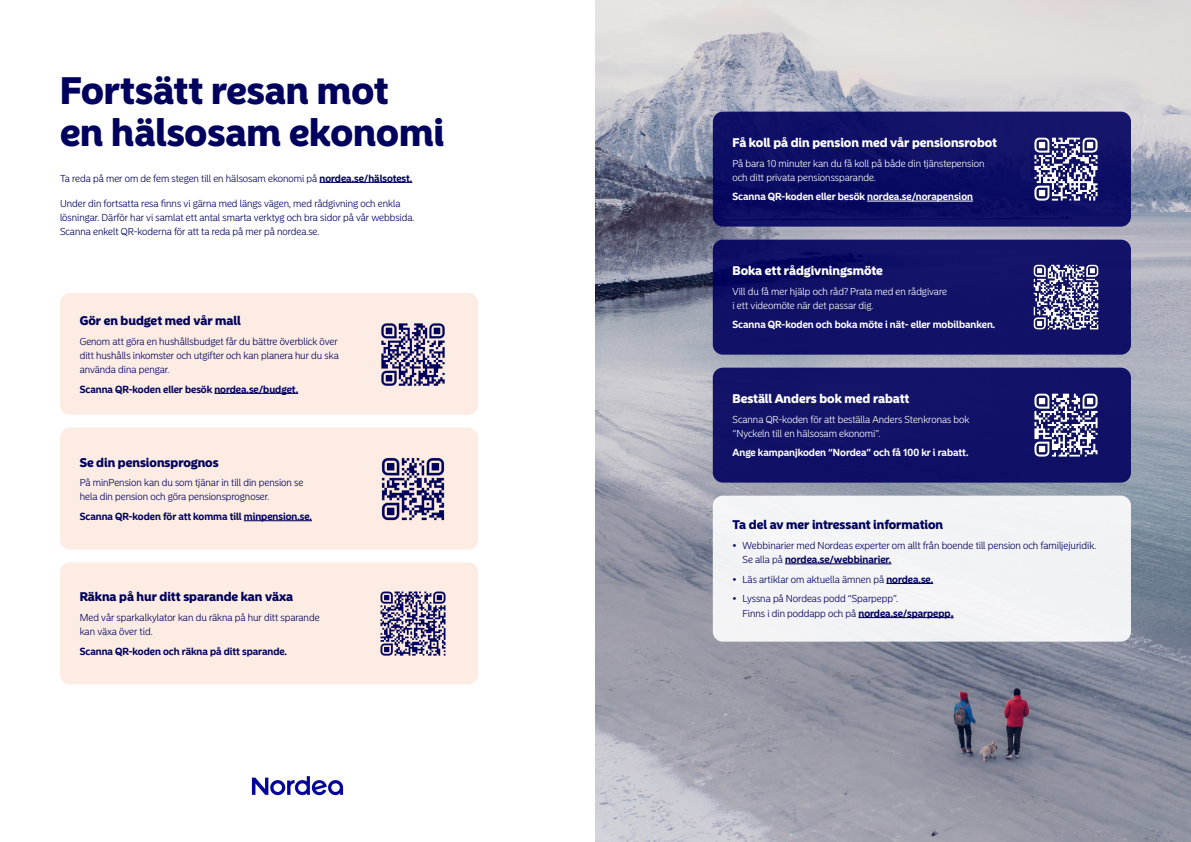
<style>
.page{position:relative;width:1191px;height:842px;background:#fff}
.page>*{position:absolute;margin:0;border:0;box-sizing:border-box;transform-origin:0 0}
.t1{font:900 38px/42px "Nordea Sans Large";color:#00005e}
.t2{font:900 12.5px "Nordea Sans Large";color:#00005e}
.t3{font:900 12.5px "Nordea Sans Large";color:#fff}
.t4{font:300 10px/14px "Nordea Sans Large";color:#00005e}
.t5{font:300 10px/14px "Nordea Sans Large";color:#fff}
.t6{font:700 10px "Nordea Sans Large";color:#fff}
.t7{font:700 10px "Nordea Sans Large";color:#00005e}
.s1{font-weight:700}
.s2{font-weight:700;font-size:12px}
</style>
<div class="page">
<img style="left:595px;top:0;width:596px;height:842px">
<hr style="left:319px;top:182px;width:93px;height:1px;background:#00005e">
<div style="left:60px;top:293px;width:418px;height:122px;background:#fdece4;border-radius:10px"></div>
<img style="left:381px;top:323px;width:64px;height:63px">
<hr style="left:214px;top:393px;width:84px;height:1px;background:#00005e">
<div style="left:60px;top:428px;width:418px;height:122px;background:#fdece4;border-radius:10px"></div>
<img style="left:381px;top:458px;width:64px;height:63px">
<hr style="left:244px;top:520px;width:68px;height:1px;background:#00005e">
<div style="left:60px;top:562px;width:418px;height:122px;background:#fdece4;border-radius:10px"></div>
<img style="left:380px;top:591px;width:66px;height:65px">
<div style="left:713px;top:368px;width:418px;height:115px;background:#111267;border-radius:10px"></div>
<img style="left:1034px;top:393px;width:64px;height:64px">
<div style="left:713px;top:240px;width:418px;height:115px;background:#111167;border-radius:10px"></div>
<img style="left:1033px;top:264px;width:66px;height:66px">
<div style="left:713px;top:112px;width:418px;height:115px;background:#0e0f66;border-radius:10px"></div>
<img style="left:1034px;top:137px;width:64px;height:64px">
<hr style="left:867px;top:201px;width:106px;height:1px;background:#fff">
<img style="left:251px;top:776px;width:93px;height:20px">
<div style="left:713px;top:496px;width:418px;height:146px;background:#f3f3f5;border-radius:10px"></div>
<hr style="left:785px;top:563px;width:106px;height:1px;background:#00005e">
<hr style="left:886px;top:583px;width:47px;height:1px;background:#00005e">
<hr style="left:858px;top:617px;width:92px;height:1px;background:#00005e">
<h1 class="t1" style="left:60px;top:70px;width:386px">Fortsätt resan mot<br>en hälsosam ekonomi</h1>
<p class="t4" style="left:60px;top:171px;width:354px">Ta reda på mer om de fem stegen till en hälsosam ekonomi på <span class="s1">nordea.se/hälsotest.</span></p>
<p class="t4" style="left:60px;top:197px;width:356px">Under din fortsatta resa finns vi gärna med längs vägen, med rådgivning och enkla lösningar. Därför har vi samlat ett antal smarta verktyg och bra sidor på vår webbsida.<br>Scanna enkelt QR-koderna för att ta reda på mer på nordea.se.</p>
<p class="t2" style="left:80px;top:313px;width:163px">Gör en budget med vår mall</p>
<p class="t4" style="left:80px;top:335px;width:261px;text-align:justify">Genom att göra en hushållsbudget får du bättre överblick över ditt hushålls inkomster och utgifter och kan planera hur du ska använda dina pengar.</p>
<p class="t7" style="left:80px;top:383px;width:220px">Scanna QR-koden eller besök nordea.se/budget.</p>
<p class="t2" style="left:80px;top:455px;width:140px">Se din pensionsprognos</p>
<p class="t4" style="left:80px;top:476px;width:225px">På minPension kan du som tjänar in till din pension se hela din pension och göra pensionsprognoser.</p>
<p class="t7" style="left:80px;top:510px;width:234px">Scanna QR-koden för att komma till minpension.se.</p>
<p class="t2" style="left:80px;top:589px;width:215px">Räkna på hur ditt sparande kan växa</p>
<p class="t4" style="left:80px;top:610px;width:241px">Med vår sparkalkylator kan du räkna på hur ditt sparande kan växa över tid.</p>
<p class="t7" style="left:80px;top:645px;width:209px">Scanna QR-koden och räkna på ditt sparande.</p>
<p class="t3" style="left:732px;top:135px;width:266px">Få koll på din pension med vår pensionsrobot</p>
<p class="t5" style="left:732px;top:156px;width:253px">På bara 10 minuter kan du få koll på både din tjänstepension och ditt privata pensionssparande.</p>
<p class="t6" style="left:732px;top:191px;width:242px">Scanna QR-koden eller besök nordea.se/norapension</p>
<p class="t3" style="left:732px;top:263px;width:152px">Boka ett rådgivningsmöte</p>
<p class="t5" style="left:732px;top:284px;width:216px">Vill du få mer hjälp och råd? Prata med en rådgivare i ett videomöte när det passar dig.</p>
<p class="t6" style="left:732px;top:319px;width:264px">Scanna QR-koden och boka möte i nät- eller mobilbanken.</p>
<p class="t3" style="left:732px;top:391px;width:178px">Beställ Anders bok med rabatt</p>
<p class="t5" style="left:732px;top:412px;width:238px">Scanna QR-koden för att beställa Anders Stenkronas bok “Nyckeln till en hälsosam ekonomi”.</p>
<p class="t6" style="left:732px;top:447px;width:237px">Ange kampanjkoden “Nordea” och få 100 kr i rabatt.</p>
<p class="t2" style="left:732px;top:517px;width:212px">Ta del av mer intressant information</p>
<p class="t4" style="left:742px;top:539px;width:355px;text-indent:-10px">• Webbinarier med Nordeas experter om allt från boende till pension och familjejuridik.<br>Se alla på <span class="s1">nordea.se/webbinarier.</span></p>
<p class="t4" style="left:732px;top:572px;width:202px">• Läs artiklar om aktuella ämnen på <span class="s1">nordea.se.</span></p>
<p class="t4" style="left:742px;top:592px;width:212px;line-height:14.4px;text-indent:-10px">• Lyssna på Nordeas podd “Sparpepp”.<br>Finns i din poddapp och på <span class="s1">nordea.se/sparpepp</span><span class="s2">.</span></p>
</div>
